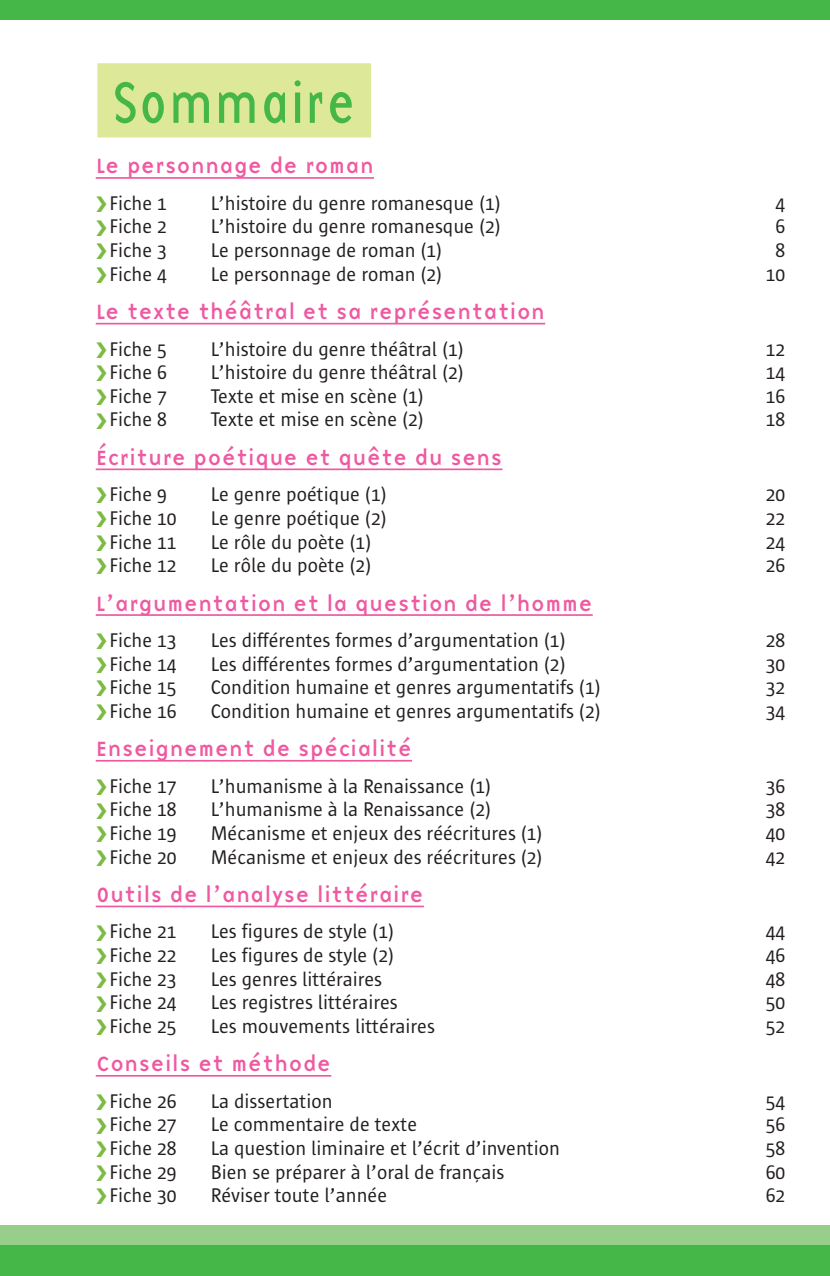
<style>
.page{position:relative;width:830px;height:1276px;background:#fff}
.page>*{position:absolute;margin:0;border:0;box-sizing:border-box;transform-origin:0 0}
.t1{font:60.75px "Base Twelve Sans";color:#45b749}
.t2{font:21.38px "Base Nine";color:#ef59a1}
.t3{font:20.25px "Sun";color:#231f20}
</style>
<div class="page">
<hr style="left:96px;top:177px;width:278px;height:2px;background:#ef59a1">
<hr style="left:96px;top:323px;width:449px;height:1px;background:#ef59a1">
<hr style="left:96px;top:468px;width:406px;height:2px;background:#ef59a1">
<hr style="left:96px;top:614px;width:496px;height:2px;background:#ef59a1">
<hr style="left:96px;top:760px;width:316px;height:1px;background:#ef59a1">
<hr style="left:96px;top:905px;width:327px;height:2px;background:#ef59a1">
<hr style="left:96px;top:1075px;width:235px;height:1px;background:#ef59a1">
<div style="left:97px;top:63px;width:274px;height:74px;background:#dee899"></div>
<div style="left:0;top:1244px;width:829px;height:32px;background:#45b749"></div>
<div style="left:0;top:1225px;width:829px;height:19px;background:#96ce8a"></div>
<div style="left:0;top:0;width:829px;height:19px;background:#45b749"></div>
<h1 class="t1" style="left:113px;top:64px;width:244px">Sommaire</h1>
<p class="t2" style="left:96px;top:151px;width:279px">Le personnage de roman</p>
<p class="t3" style="left:109px;top:192px;width:59px">Fiche 1</p>
<p class="t3" style="left:210px;top:192px;width:291px">L’histoire du genre romanesque (1)</p>
<p class="t3" style="left:775px;top:192px;width:11px">4</p>
<p class="t3" style="left:109px;top:216px;width:59px">Fiche 2</p>
<p class="t3" style="left:210px;top:216px;width:291px">L’histoire du genre romanesque (2)</p>
<p class="t3" style="left:775px;top:216px;width:11px">6</p>
<p class="t3" style="left:109px;top:240px;width:59px">Fiche 3</p>
<p class="t3" style="left:210px;top:240px;width:233px">Le personnage de roman (1)</p>
<p class="t3" style="left:775px;top:240px;width:11px">8</p>
<p class="t3" style="left:109px;top:263px;width:59px">Fiche 4</p>
<p class="t3" style="left:210px;top:263px;width:233px">Le personnage de roman (2)</p>
<p class="t3" style="left:765px;top:263px;width:21px">10</p>
<p class="t2" style="left:96px;top:296px;width:451px">Le texte théâtral et sa représentation</p>
<p class="t3" style="left:109px;top:338px;width:59px">Fiche 5</p>
<p class="t3" style="left:210px;top:338px;width:255px">L’histoire du genre théâtral (1)</p>
<p class="t3" style="left:765px;top:338px;width:21px">12</p>
<p class="t3" style="left:109px;top:362px;width:59px">Fiche 6</p>
<p class="t3" style="left:210px;top:362px;width:255px">L’histoire du genre théâtral (2)</p>
<p class="t3" style="left:765px;top:362px;width:21px">14</p>
<p class="t3" style="left:109px;top:385px;width:59px">Fiche 7</p>
<p class="t3" style="left:210px;top:385px;width:215px">Texte et mise en scène (1)</p>
<p class="t3" style="left:765px;top:385px;width:21px">16</p>
<p class="t3" style="left:109px;top:409px;width:59px">Fiche 8</p>
<p class="t3" style="left:210px;top:409px;width:215px">Texte et mise en scène (2)</p>
<p class="t3" style="left:765px;top:409px;width:21px">18</p>
<p class="t2" style="left:96px;top:442px;width:408px">Écriture poétique et quête du sens</p>
<p class="t3" style="left:109px;top:484px;width:59px">Fiche 9</p>
<p class="t3" style="left:210px;top:484px;width:177px">Le genre poétique (1)</p>
<p class="t3" style="left:765px;top:484px;width:21px">20</p>
<p class="t3" style="left:109px;top:507px;width:69px">Fiche 10</p>
<p class="t3" style="left:210px;top:507px;width:177px">Le genre poétique (2)</p>
<p class="t3" style="left:765px;top:507px;width:21px">22</p>
<p class="t3" style="left:109px;top:531px;width:69px">Fiche 11</p>
<p class="t3" style="left:210px;top:531px;width:162px">Le rôle du poète (1)</p>
<p class="t3" style="left:765px;top:531px;width:21px">24</p>
<p class="t3" style="left:109px;top:555px;width:69px">Fiche 12</p>
<p class="t3" style="left:210px;top:555px;width:162px">Le rôle du poète (2)</p>
<p class="t3" style="left:765px;top:555px;width:21px">26</p>
<p class="t2" style="left:96px;top:588px;width:498px">L’argumentation et la question de l’homme</p>
<p class="t3" style="left:109px;top:629px;width:69px">Fiche 13</p>
<p class="t3" style="left:210px;top:629px;width:356px">Les différentes formes d’argumentation (1)</p>
<p class="t3" style="left:765px;top:629px;width:21px">28</p>
<p class="t3" style="left:109px;top:653px;width:69px">Fiche 14</p>
<p class="t3" style="left:210px;top:653px;width:356px">Les différentes formes d’argumentation (2)</p>
<p class="t3" style="left:765px;top:653px;width:21px">30</p>
<p class="t3" style="left:109px;top:677px;width:69px">Fiche 15</p>
<p class="t3" style="left:210px;top:677px;width:391px">Condition humaine et genres argumentatifs (1)</p>
<p class="t3" style="left:765px;top:677px;width:21px">32</p>
<p class="t3" style="left:109px;top:700px;width:69px">Fiche 16</p>
<p class="t3" style="left:210px;top:700px;width:391px">Condition humaine et genres argumentatifs (2)</p>
<p class="t3" style="left:765px;top:700px;width:21px">34</p>
<p class="t2" style="left:96px;top:733px;width:317px">Enseignement de spécialité</p>
<p class="t3" style="left:109px;top:775px;width:69px">Fiche 17</p>
<p class="t3" style="left:210px;top:775px;width:282px">L’humanisme à la Renaissance (1)</p>
<p class="t3" style="left:765px;top:775px;width:21px">36</p>
<p class="t3" style="left:109px;top:799px;width:69px">Fiche 18</p>
<p class="t3" style="left:210px;top:799px;width:282px">L’humanisme à la Renaissance (2)</p>
<p class="t3" style="left:765px;top:799px;width:21px">38</p>
<p class="t3" style="left:109px;top:822px;width:69px">Fiche 19</p>
<p class="t3" style="left:210px;top:822px;width:333px">Mécanisme et enjeux des réécritures (1)</p>
<p class="t3" style="left:765px;top:822px;width:21px">40</p>
<p class="t3" style="left:109px;top:846px;width:69px">Fiche 20</p>
<p class="t3" style="left:210px;top:846px;width:333px">Mécanisme et enjeux des réécritures (2)</p>
<p class="t3" style="left:765px;top:846px;width:21px">42</p>
<p class="t2" style="left:96px;top:879px;width:329px">Outils de l’analyse littéraire</p>
<p class="t3" style="left:109px;top:921px;width:69px">Fiche 21</p>
<p class="t3" style="left:210px;top:921px;width:185px">Les figures de style (1)</p>
<p class="t3" style="left:765px;top:921px;width:21px">44</p>
<p class="t3" style="left:109px;top:944px;width:69px">Fiche 22</p>
<p class="t3" style="left:210px;top:944px;width:185px">Les figures de style (2)</p>
<p class="t3" style="left:765px;top:944px;width:21px">46</p>
<p class="t3" style="left:109px;top:968px;width:69px">Fiche 23</p>
<p class="t3" style="left:210px;top:968px;width:173px">Les genres littéraires</p>
<p class="t3" style="left:765px;top:968px;width:21px">48</p>
<p class="t3" style="left:109px;top:992px;width:69px">Fiche 24</p>
<p class="t3" style="left:210px;top:992px;width:189px">Les registres littéraires</p>
<p class="t3" style="left:765px;top:992px;width:21px">50</p>
<p class="t3" style="left:109px;top:1015px;width:69px">Fiche 25</p>
<p class="t3" style="left:210px;top:1015px;width:226px">Les mouvements littéraires</p>
<p class="t3" style="left:765px;top:1015px;width:21px">52</p>
<p class="t2" style="left:96px;top:1048px;width:237px">Conseils et méthode</p>
<p class="t3" style="left:109px;top:1090px;width:69px">Fiche 26</p>
<p class="t3" style="left:210px;top:1090px;width:123px">La dissertation</p>
<p class="t3" style="left:765px;top:1090px;width:21px">54</p>
<p class="t3" style="left:109px;top:1114px;width:69px">Fiche 27</p>
<p class="t3" style="left:210px;top:1114px;width:208px">Le commentaire de texte</p>
<p class="t3" style="left:765px;top:1114px;width:21px">56</p>
<p class="t3" style="left:109px;top:1137px;width:69px">Fiche 28</p>
<p class="t3" style="left:210px;top:1137px;width:351px">La question liminaire et l’écrit d’invention</p>
<p class="t3" style="left:765px;top:1137px;width:21px">58</p>
<p class="t3" style="left:109px;top:1161px;width:69px">Fiche 29</p>
<p class="t3" style="left:210px;top:1161px;width:295px">Bien se préparer à l’oral de français</p>
<p class="t3" style="left:765px;top:1161px;width:21px">60</p>
<p class="t3" style="left:109px;top:1184px;width:69px">Fiche 30</p>
<p class="t3" style="left:210px;top:1184px;width:178px">Réviser toute l’année</p>
<p class="t3" style="left:765px;top:1184px;width:21px">62</p>
</div>
